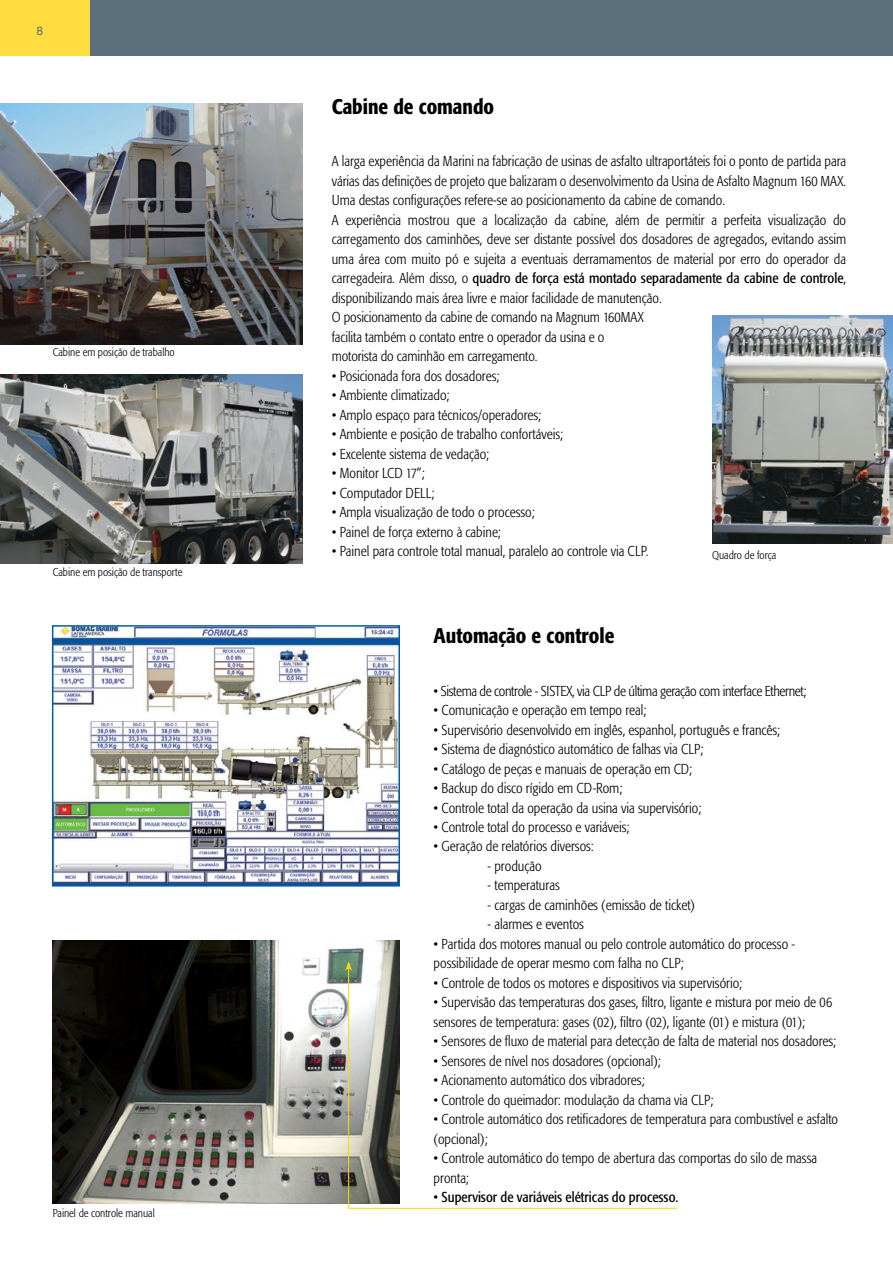
<style>
.page{position:relative;width:893px;height:1263px;background:#fff}
.page>*{position:absolute;margin:0;border:0;box-sizing:border-box;transform-origin:0 0}
.t1{font:500 condensed 21px "Formata";color:#000}
.t2{font:300 condensed 14.25px/19.5px "Formata";color:#000}
.t3{font:300 condensed 14.25px "Formata";letter-spacing:-.025em;color:#000}
.t4{font:condensed 14.25px "Formata";color:#000}
.t5{font:12px "Helvetica Neue";color:#5c6f7c}
.t6{font:300 condensed 11.25px "Formata";color:#000}
.s1{font-weight:400}
.s2{font-weight:300}
</style>
<div class="page">
<div style="left:0;top:0;width:90px;height:56px;background:#ffdc40"></div>
<div style="left:90px;top:0;width:803px;height:56px;background:#5c6f7c"></div>
<img style="left:0;top:103px;width:302px;height:242px">
<img style="left:0;top:374px;width:302px;height:189px">
<img style="left:712px;top:316px;width:181px;height:228px">
<img style="left:55px;top:628px;width:342px;height:255px">
<div style="left:52px;top:625px;width:348px;height:261px;border:2px solid #005daa"></div>
<img style="left:53px;top:941px;width:346px;height:262px">
<svg style="left:348px;top:968px;width:329px;height:241px"></svg>
<svg style="left:345px;top:961px;width:7px;height:10px"></svg>
<p class="t5" style="left:36px;top:22px;width:8px">8</p>
<p class="t6" style="left:53px;top:346px;width:124px">Cabine em posição de trabalho</p>
<p class="t6" style="left:53px;top:565px;width:131px">Cabine em posição de transporte</p>
<p class="t6" style="left:53px;top:1207px;width:104px">Painel de controle manual</p>
<h1 class="t1" style="left:332px;top:94px;width:164px">Cabine de comando</h1>
<p class="t2" style="left:332px;top:152px;width:516px">A larga experiência da Marini na fabricação de usinas de asfalto ultraportáteis foi o ponto de partida para várias das definições de projeto que balizaram o desenvolvimento da Usina de Asfalto Magnum 160 MAX.<br>Uma destas configurações refere-se ao posicionamento da cabine de comando.<br>A experiência mostrou que a localização da cabine, além de permitir a perfeita visualização do carregamento dos caminhões, deve ser distante possível dos dosadores de agregados, evitando assim uma área com muito pó e sujeita a eventuais derramamentos de material por erro do operador da carregadeira. Além disso, o <span class="s1">quadro de força está montado separadamente da cabine de controle</span>, disponibilizando mais área livre e maior facilidade de manutenção.<br>O posicionamento da cabine de comando na Magnum 160MAX<br>facilita também o contato entre o operador da usina e o<br>motorista do caminhão em carregamento.</p>
<p class="t2" style="left:332px;top:366px;width:169px">• Posicionada fora dos dosadores;</p>
<p class="t2" style="left:332px;top:385px;width:119px">• Ambiente climatizado;</p>
<p class="t2" style="left:332px;top:405px;width:211px">• Amplo espaço para técnicos/operadores;</p>
<p class="t2" style="left:332px;top:424px;width:233px">• Ambiente e posição de trabalho confortáveis;</p>
<p class="t2" style="left:332px;top:444px;width:159px">• Excelente sistema de vedação;</p>
<p class="t2" style="left:332px;top:463px;width:94px">• Monitor LCD 17”;</p>
<p class="t2" style="left:332px;top:483px;width:104px">• Computador DELL;</p>
<p class="t2" style="left:332px;top:502px;width:204px">• Ampla visualização de todo o processo;</p>
<p class="t2" style="left:332px;top:522px;width:171px">• Painel de força externo à cabine;</p>
<p class="t2" style="left:332px;top:541px;width:318px">• Painel para controle total manual, paralelo ao controle via CLP.</p>
<p class="t6" style="left:712px;top:548px;width:66px">Quadro de força</p>
<h1 class="t1" style="left:434px;top:623px;width:182px">Automação e controle</h1>
<p class="t3" style="left:434px;top:682px;width:119px">• Sistema de controle - Sistex</p>
<p class="t3" style="left:572px;top:682px;width:236px">, via CLP de última geração com interface Ethernet;</p>
<p class="t2" style="left:434px;top:700px;width:214px">• Comunicação e operação em tempo real;</p>
<p class="t2" style="left:434px;top:720px;width:348px">• Supervisório desenvolvido em inglês, espanhol, português e francês;</p>
<p class="t2" style="left:434px;top:739px;width:271px">• Sistema de diagnóstico automático de falhas via CLP;</p>
<p class="t2" style="left:434px;top:759px;width:260px">• Catálogo de peças e manuais de operação em CD;</p>
<p class="t2" style="left:434px;top:778px;width:190px">• Backup do disco rígido em CD-Rom;</p>
<p class="t2" style="left:434px;top:798px;width:269px">• Controle total da operação da usina via supervisório;</p>
<p class="t2" style="left:434px;top:817px;width:197px">• Controle total do processo e variáveis;</p>
<p class="t2" style="left:434px;top:837px;width:162px">• Geração de relatórios diversos:</p>
<p class="t2" style="left:488px;top:856px;width:56px">- produção</p>
<p class="t2" style="left:488px;top:876px;width:74px">- temperaturas</p>
<p class="t2" style="left:488px;top:895px;width:209px">- cargas de caminhões (emissão de ticket)</p>
<p class="t2" style="left:488px;top:915px;width:98px">- alarmes e eventos</p>
<p class="t2" style="left:434px;top:934px;width:363px">• Partida dos motores manual ou pelo controle automático do processo - possibilidade de operar mesmo com falha no CLP;</p>
<p class="t2" style="left:434px;top:973px;width:310px">• Controle de todos os motores e dispositivos via supervisório;</p>
<p class="t2" style="left:434px;top:993px;width:400px">• Supervisão das temperaturas dos gases, filtro, ligante e mistura por meio de 06 sensores de temperatura: gases (02), filtro (02), ligante (01) e mistura (01);</p>
<p class="t2" style="left:434px;top:1032px;width:404px">• Sensores de fluxo de material para detecção de falta de material nos dosadores;</p>
<p class="t2" style="left:434px;top:1051px;width:229px">• Sensores de nível nos dosadores (opcional);</p>
<p class="t2" style="left:434px;top:1071px;width:212px">• Acionamento automático dos vibradores;</p>
<p class="t2" style="left:434px;top:1090px;width:281px">• Controle do queimador: modulação da chama via CLP;</p>
<p class="t2" style="left:434px;top:1110px;width:406px">• Controle automático dos retificadores de temperatura para combustível e asfalto (opcional);</p>
<p class="t2" style="left:434px;top:1149px;width:385px">• Controle automático do tempo de abertura das comportas do silo de massa pronta;</p>
<p class="t4" style="left:434px;top:1189px;width:246px"><span class="s2">•</span> Supervisor de variáveis elétricas do processo.</p>
</div>
